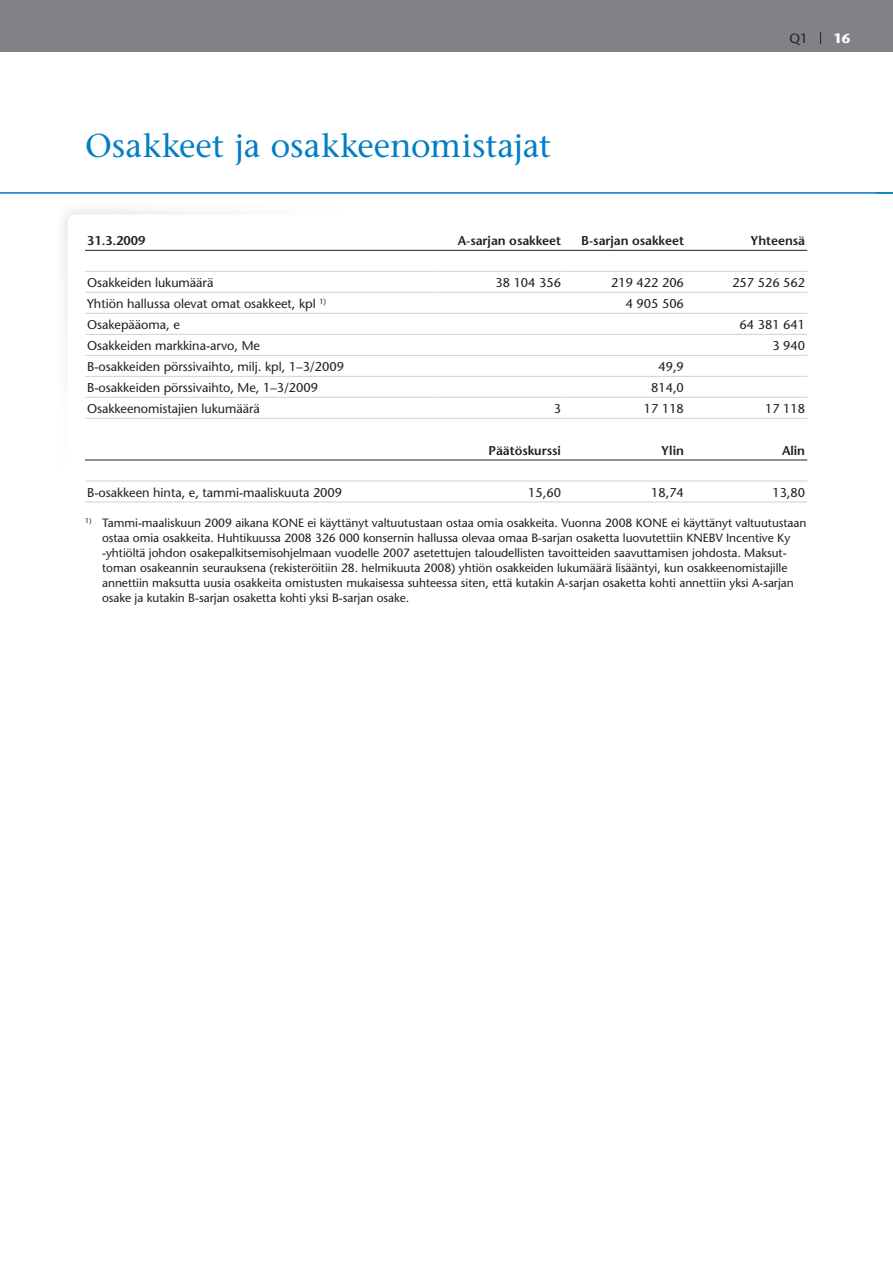
<style>
.page{position:relative;width:893px;height:1263px;background:#fff}
.page>*{position:absolute;margin:0;border:0;box-sizing:border-box;transform-origin:0 0}
.H_1_header{font:500 33px "Stone Serif Std";color:#007ec5}
.t1{font:500 13.5px "Stone Sans Std";color:#231f20}
.Page_Number{font:700 13.5px "Stone Sans Std";color:#fff}
.Table_1_le{font:500 12.75px "Stone Sans Std";letter-spacing:-.005em;color:#231f20}
.Table_2_ri{font:500 12.75px "Stone Sans Std";letter-spacing:-.005em;color:#231f20}
.Table_2_ri_bold{font:600 12.75px "Stone Sans Std";letter-spacing:-.005em;color:#231f20}
.Table_1_le_bold{font:600 12.75px "Stone Sans Std";letter-spacing:-.005em;color:#231f20}
.Table_footer{font:500 12px/15px "Stone Sans Std";letter-spacing:-.005em;color:#231f20}
</style>
<div class="page">
<div style="left:0;top:0;width:893px;height:51px;background:#808285"></div>
<hr style="left:0;top:192px;width:893px;height:2px;background:#007ec5">
<svg style="left:820px;top:32px;width:1px;height:12px"></svg>
<svg style="left:876px;top:193px;width:17px;height:1px"></svg>
<hr style="left:85px;top:271px;width:353px;height:1px;background:#d1d2d4">
<hr style="left:438px;top:271px;width:123px;height:1px;background:#d1d2d4">
<hr style="left:561px;top:271px;width:123px;height:1px;background:#d1d2d4">
<hr style="left:684px;top:271px;width:123px;height:1px;background:#d1d2d4">
<hr style="left:85px;top:292px;width:353px;height:1px;background:#d1d2d4">
<hr style="left:438px;top:292px;width:123px;height:1px;background:#d1d2d4">
<hr style="left:561px;top:292px;width:123px;height:1px;background:#d1d2d4">
<hr style="left:684px;top:292px;width:123px;height:1px;background:#d1d2d4">
<hr style="left:85px;top:313px;width:353px;height:1px;background:#d1d2d4">
<hr style="left:438px;top:313px;width:123px;height:1px;background:#d1d2d4">
<hr style="left:561px;top:313px;width:123px;height:1px;background:#d1d2d4">
<hr style="left:684px;top:313px;width:123px;height:1px;background:#d1d2d4">
<hr style="left:85px;top:334px;width:353px;height:1px;background:#d1d2d4">
<hr style="left:438px;top:334px;width:123px;height:1px;background:#d1d2d4">
<hr style="left:561px;top:334px;width:123px;height:1px;background:#d1d2d4">
<hr style="left:684px;top:334px;width:123px;height:1px;background:#d1d2d4">
<hr style="left:85px;top:355px;width:353px;height:1px;background:#d1d2d4">
<hr style="left:438px;top:355px;width:123px;height:1px;background:#d1d2d4">
<hr style="left:561px;top:355px;width:123px;height:1px;background:#d1d2d4">
<hr style="left:684px;top:355px;width:123px;height:1px;background:#d1d2d4">
<hr style="left:85px;top:376px;width:353px;height:1px;background:#d1d2d4">
<hr style="left:438px;top:376px;width:123px;height:1px;background:#d1d2d4">
<hr style="left:561px;top:376px;width:123px;height:1px;background:#d1d2d4">
<hr style="left:684px;top:376px;width:123px;height:1px;background:#d1d2d4">
<hr style="left:85px;top:397px;width:353px;height:1px;background:#d1d2d4">
<hr style="left:438px;top:397px;width:123px;height:1px;background:#d1d2d4">
<hr style="left:561px;top:397px;width:123px;height:1px;background:#d1d2d4">
<hr style="left:684px;top:397px;width:123px;height:1px;background:#d1d2d4">
<hr style="left:85px;top:418px;width:353px;height:1px;background:#d1d2d4">
<hr style="left:438px;top:418px;width:123px;height:1px;background:#d1d2d4">
<hr style="left:561px;top:418px;width:123px;height:1px;background:#d1d2d4">
<hr style="left:684px;top:418px;width:123px;height:1px;background:#d1d2d4">
<hr style="left:85px;top:481px;width:353px;height:1px;background:#d1d2d4">
<hr style="left:85px;top:502px;width:353px;height:1px;background:#d1d2d4">
<hr style="left:438px;top:481px;width:123px;height:1px;background:#d1d2d4">
<hr style="left:561px;top:481px;width:123px;height:1px;background:#d1d2d4">
<hr style="left:438px;top:502px;width:123px;height:1px;background:#d1d2d4">
<hr style="left:684px;top:481px;width:123px;height:1px;background:#d1d2d4">
<hr style="left:561px;top:502px;width:123px;height:1px;background:#d1d2d4">
<hr style="left:684px;top:502px;width:123px;height:1px;background:#d1d2d4">
<hr style="left:85px;top:250px;width:353px;height:1px;background:#231f20">
<hr style="left:438px;top:250px;width:123px;height:1px;background:#231f20">
<hr style="left:561px;top:250px;width:123px;height:1px;background:#231f20">
<hr style="left:684px;top:250px;width:123px;height:1px;background:#231f20">
<hr style="left:85px;top:460px;width:353px;height:1px;background:#231f20">
<hr style="left:438px;top:460px;width:123px;height:1px;background:#231f20">
<hr style="left:561px;top:460px;width:123px;height:1px;background:#231f20">
<hr style="left:684px;top:460px;width:123px;height:1px;background:#231f20">
<p class="H_1_header" style="left:85px;top:126px;width:467px">Osakkeet ja osakkeenomistajat</p>
<p class="t1" style="left:789px;top:30px;width:20px">Q1</p>
<p class="Page_Number" style="left:833px;top:30px;width:19px">16</p>
<p class="Table_1_le_bold" style="left:87px;top:233px;width:60px">31.3.2009</p>
<p class="Table_2_ri_bold" style="left:458px;top:233px;width:105px">A-sarjan osakkeet</p>
<p class="Table_2_ri_bold" style="left:581px;top:233px;width:104px">B-sarjan osakkeet</p>
<p class="Table_2_ri_bold" style="left:750px;top:233px;width:56px">Yhteensä</p>
<p class="Table_1_le" style="left:87px;top:275px;width:128px">Osakkeiden lukumäärä</p>
<p class="Table_2_ri" style="left:495px;top:275px;width:67px">38 104 356</p>
<p class="Table_2_ri" style="left:611px;top:275px;width:74px">219 422 206</p>
<p class="Table_2_ri" style="left:732px;top:275px;width:74px">257 526 562</p>
<p class="Table_1_le" style="left:87px;top:296px;width:241px">Yhtiön hallussa olevat omat osakkeet, kpl <sup>1)</sup></p>
<p class="Table_2_ri" style="left:626px;top:296px;width:60px">4 905 506</p>
<p class="Table_1_le" style="left:87px;top:317px;width:94px">Osakepääoma, e</p>
<p class="Table_2_ri" style="left:740px;top:317px;width:67px">64 381 641</p>
<p class="Table_1_le" style="left:87px;top:338px;width:174px">Osakkeiden markkina-arvo, M e</p>
<p class="Table_2_ri" style="left:772px;top:338px;width:34px">3 940</p>
<p class="Table_1_le" style="left:87px;top:359px;width:258px">B-osakkeiden pörssivaihto, milj. kpl, 1–3/2009</p>
<p class="Table_2_ri" style="left:658px;top:359px;width:27px">49,9</p>
<p class="Table_1_le" style="left:87px;top:380px;width:232px">B-osakkeiden pörssivaihto, M e, 1–3/2009</p>
<p class="Table_2_ri" style="left:651px;top:380px;width:34px">814,0</p>
<p class="Table_1_le" style="left:87px;top:401px;width:174px">Osakkeenomistajien lukumäärä</p>
<p class="Table_2_ri" style="left:554px;top:401px;width:9px">3</p>
<p class="Table_2_ri" style="left:644px;top:401px;width:42px">17 118</p>
<p class="Table_2_ri" style="left:765px;top:401px;width:42px">17 118</p>
<p class="Table_2_ri_bold" style="left:489px;top:442px;width:74px">Päätöskurssi</p>
<p class="Table_2_ri_bold" style="left:661px;top:442px;width:24px">Ylin</p>
<p class="Table_2_ri_bold" style="left:782px;top:442px;width:25px">Alin</p>
<p class="Table_1_le" style="left:87px;top:484px;width:257px">B-osakkeen hinta, e, tammi-maaliskuuta 2009</p>
<p class="Table_2_ri" style="left:528px;top:484px;width:34px">15,60</p>
<p class="Table_2_ri" style="left:651px;top:484px;width:34px">18,74</p>
<p class="Table_2_ri" style="left:772px;top:484px;width:34px">13,80</p>
<p class="Table_footer" style="left:102px;top:515px;width:706px;text-indent:-17px"><sup>1)</sup> Tammi-maaliskuun 2009 aikana KONE ei käyttänyt valtuutustaan ostaa omia osakkeita. Vuonna 2008 KONE ei käyttänyt valtuutustaan ostaa omia osakkeita. Huhtikuussa 2008 326 000 konsernin hallussa olevaa omaa B-sarjan osaketta luovutettiin KNEBV I ncentive Ky -yhtiöltä johdon osakepalkitsemisohjelmaan vuodelle 2007 asetettujen taloudellisten tavoitteiden saavuttamisen johdosta. Maksut&shy;toman osakeannin seurauksena (rekisteröitiin 28. helmikuuta 2008) yhtiön osakkeiden lukumäärä lisääntyi, kun osakkeenomistajille annettiin maksutta uusia osakkeita omistusten mukaisessa suhteessa siten, että kutakin A-sarjan osaketta kohti annettiin yksi A-sarjan osake ja kutakin B-sarjan osaketta kohti yksi B-sarjan osake.</p>
</div>
